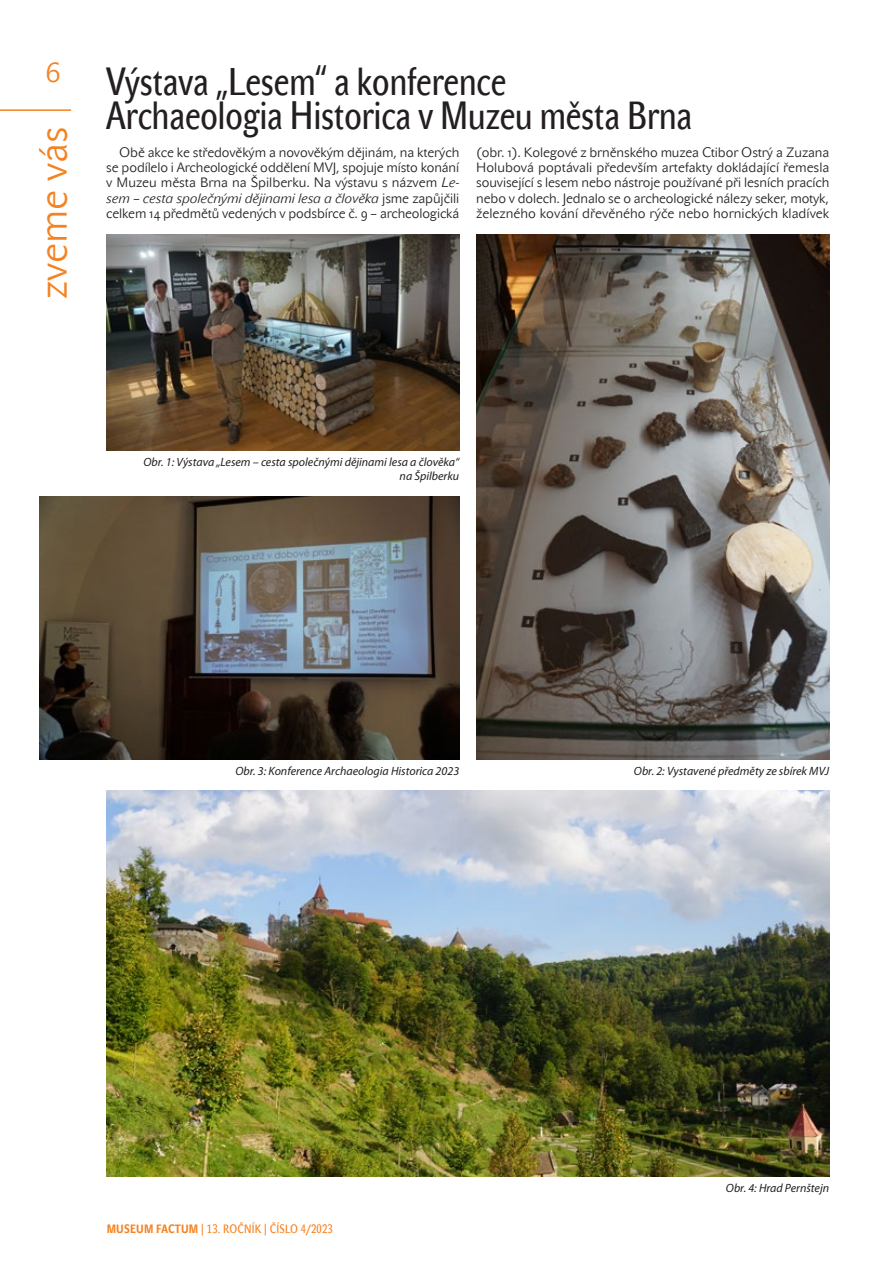
<style>
.page{position:relative;width:893px;height:1263px;background:#fff}
.page>*{position:absolute;margin:0;border:0;box-sizing:border-box;transform-origin:0 0}
.t1{font:39px "John Sans Cond Text CE";color:#231f20}
.t2{font:39px "John Sans Lite CE";color:#f58220}
.t3{font:27px "John Sans Lite SCCE";color:#f58220}
.blok{font:13.5px/15.5px "John Sans Lite CE";color:#231f20;text-align:justify}
.popiska{font:italic 12px/14.4px "Myriad Pro";color:#231f20;text-align:right}
.t4{font:12px "John Sans Cond Text SCCE";letter-spacing:.02em;color:#f58220}
.s1{font-style:italic}
.s2{font-weight:700}
</style>
<div class="page">
<hr style="left:0;top:109px;width:71px;height:2px;background:#f58220">
<img style="left:106px;top:234px;width:353px;height:216px">
<img style="left:476px;top:234px;width:353px;height:525px">
<img style="left:39px;top:497px;width:420px;height:262px">
<img style="left:107px;top:790px;width:722px;height:386px">
<h2 class="t3" style="left:46px;top:57px;width:16px">6</h2>
<h1 class="t2" style="left:31px;top:299px;width:174px;rotate:-90deg">zveme vás</h1>
<h1 class="t1" style="left:106px;top:59px;width:401px">Výstava „Lesem“ a konference</h1>
<h1 class="t1" style="left:106px;top:93px;width:587px">Archaeologia Historica v Muzeu města Brna</h1>
<p class="blok" style="left:106px;top:144px;width:354px;text-indent:13px">Obě akce ke středověkým a novověkým dějinám, na kterých se podílelo i Archeologické oddělení MVJ, spojuje místo konání v Muzeu města Brna na Špilberku. Na výstavu s názvem <span class="s1">Le&shy;sem – cesta společnými dějinami lesa a člověka</span> jsme zapůjčili celkem 14 předmětů vedených v podsbírce č. 9 – archeologická</p>
<p class="blok" style="left:476px;top:144px;width:355px">(obr. 1). Kolegové z brněnského muzea Ctibor Ostrý a Zuzana Holubová poptávali především artefakty dokládající řemesla související s lesem nebo nástroje používané při lesních pracích nebo v dolech. Jednalo se o archeologické nálezy seker, motyk, železného kování dřevěného rýče nebo hornických kladívek</p>
<p class="popiska" style="left:143px;top:454px;width:317px">Obr. 1: Výstava „Lesem – cesta společnými dějinami lesa a člověka“ na Špilberku</p>
<p class="popiska" style="left:235px;top:763px;width:225px">Obr. 3: Konference Archaeologia Historica 2023</p>
<p class="popiska" style="left:634px;top:763px;width:197px">Obr. 2: Vystavené předměty ze sbírek MVJ</p>
<p class="t4" style="left:107px;top:1222px;width:228px"><span class="s2">MUSEUM FACTUM</span> | 13. ROČNÍK | ČÍSLO 4/2023</p>
<p class="popiska" style="left:726px;top:1180px;width:105px">Obr. 4: Hrad Pernštejn</p>
</div>
